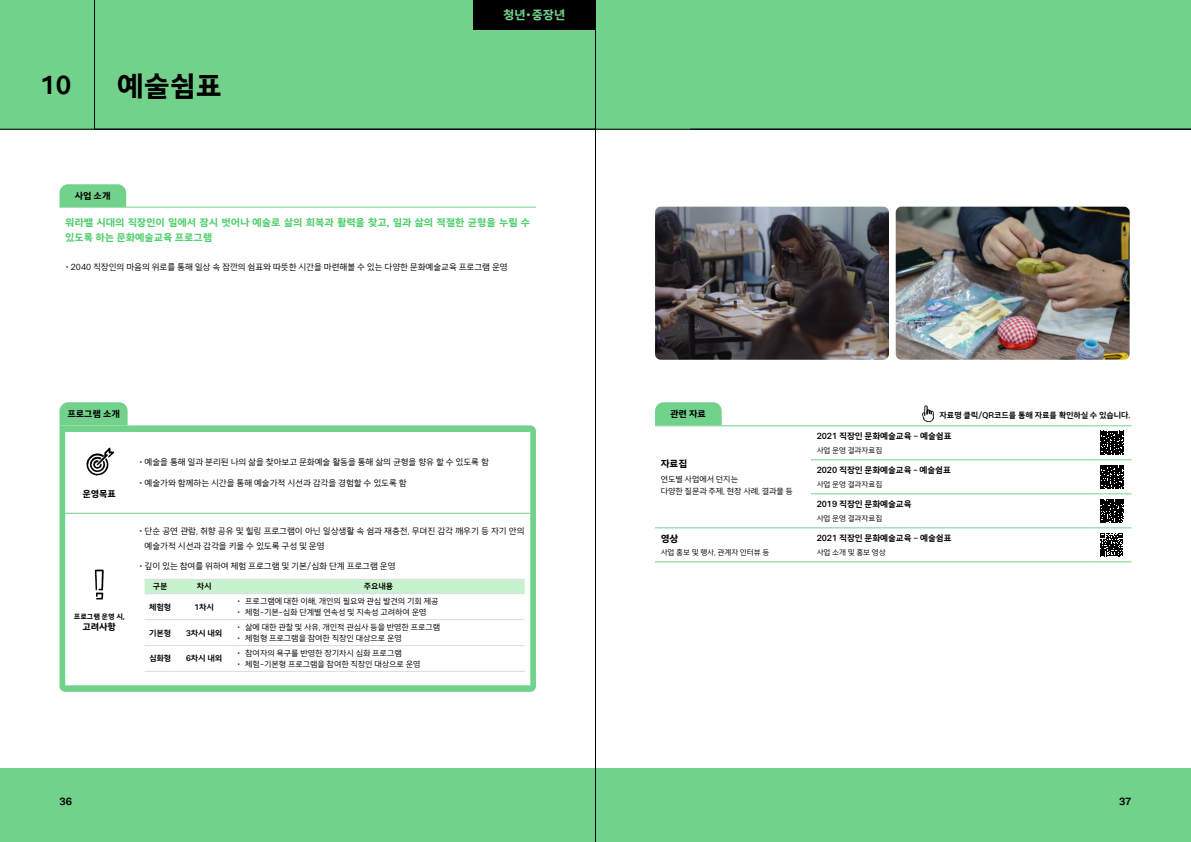
<style>
.page{position:relative;width:1191px;height:842px;background:#fff}
.page>*{position:absolute;margin:0;border:0;box-sizing:border-box;transform-origin:0 0}
.t1{font:28px "Happiness Sans Print Title";color:#000}
.t2{font:25px "Happiness Sans Print Title";color:#000}
.t3{font:12px "Happiness Sans Print Title";color:#72d28c}
.t4{font:10px/15px "Happiness Sans Print Title";color:#51ce6d}
.t5{font:10px "Happiness Sans Print Title";color:#000}
.t6{font:9.5px "Happiness Sans Print Title";color:#000}
.t7{font:9px "Happiness Sans Print Title";color:#000}
.t8{font:8.5px/15px "Happiness Sans Print Regular";color:#000}
.t9{font:8.5px "Happiness Sans Print Bold";color:#000}
.t10{font:8px/11.5px "Happiness Sans Print Regular";color:#000}
.t11{font:8px "Happiness Sans Print Bold";color:#000}
.t12{font:7.5px "Happiness Sans Print Regular";color:#000}
.t13{font:7px "Happiness Sans Print Title";color:#000}
</style>
<div class="page">
<div style="left:0;top:0;width:595px;height:130px;background:#72d28c"></div>
<div style="left:0;top:768px;width:595px;height:74px;background:#72d28c"></div>
<div style="left:595px;top:0;width:596px;height:130px;background:#72d28c"></div>
<div style="left:595px;top:768px;width:596px;height:74px;background:#72d28c"></div>
<hr style="left:0;top:129px;width:595px;height:1px;background:#000">
<hr style="left:595px;top:129px;width:596px;height:1px;background:#000">
<div style="left:473px;top:0;width:122px;height:29px;background:#000"></div>
<hr style="left:94px;top:0;width:1px;height:129px;background:#000">
<div style="left:60px;top:184px;width:66px;height:23px;background:#72d28c"></div>
<hr style="left:60px;top:207px;width:476px;height:1px;background:#72d28c">
<svg style="left:60px;top:425px;width:476px;height:267px;background:#77d390"></svg>
<svg style="left:60px;top:402px;width:68px;height:23px;background:#77d390"></svg>
<svg style="left:65px;top:432px;width:465px;height:253px"></svg>
<hr style="left:65px;top:431px;width:68px;height:1px;background:#72d28c">
<hr style="left:133px;top:431px;width:397px;height:1px;background:#72d28c">
<hr style="left:65px;top:513px;width:68px;height:1px;background:#72d28c">
<hr style="left:133px;top:513px;width:397px;height:1px;background:#72d28c">
<hr style="left:65px;top:685px;width:68px;height:1px;background:#72d28c">
<hr style="left:133px;top:685px;width:397px;height:1px;background:#72d28c">
<svg style="left:86px;top:448px;width:29px;height:28px"></svg>
<svg style="left:95px;top:569px;width:9px;height:31px"></svg>
<div style="left:145px;top:580px;width:379px;height:13px;background:#c7f2ce"></div>
<hr style="left:145px;top:579px;width:31px;height:1px;background:#dcdcdc">
<hr style="left:176px;top:579px;width:56px;height:1px;background:#dcdcdc">
<hr style="left:232px;top:579px;width:292px;height:1px;background:#dcdcdc">
<hr style="left:145px;top:593px;width:31px;height:1px;background:#dcdcdc">
<hr style="left:176px;top:593px;width:56px;height:1px;background:#dcdcdc">
<hr style="left:232px;top:593px;width:292px;height:1px;background:#dcdcdc">
<hr style="left:145px;top:619px;width:31px;height:1px;background:#dcdcdc">
<hr style="left:176px;top:619px;width:56px;height:1px;background:#dcdcdc">
<hr style="left:232px;top:619px;width:292px;height:1px;background:#dcdcdc">
<hr style="left:145px;top:645px;width:31px;height:1px;background:#dcdcdc">
<hr style="left:176px;top:645px;width:56px;height:1px;background:#dcdcdc">
<hr style="left:232px;top:645px;width:292px;height:1px;background:#dcdcdc">
<hr style="left:145px;top:671px;width:31px;height:1px;background:#dcdcdc">
<hr style="left:176px;top:671px;width:56px;height:1px;background:#dcdcdc">
<hr style="left:232px;top:671px;width:292px;height:1px;background:#dcdcdc">
<div style="left:655px;top:402px;width:66px;height:23px;background:#72d28c"></div>
<hr style="left:811px;top:425px;width:280px;height:1px;background:#72d28c">
<hr style="left:1091px;top:425px;width:40px;height:1px;background:#72d28c">
<hr style="left:811px;top:459px;width:280px;height:1px;background:#72d28c">
<hr style="left:1091px;top:459px;width:40px;height:1px;background:#72d28c">
<hr style="left:655px;top:425px;width:156px;height:1px;background:#72d28c">
<hr style="left:811px;top:527px;width:280px;height:1px;background:#72d28c">
<hr style="left:811px;top:561px;width:280px;height:1px;background:#72d28c">
<hr style="left:811px;top:493px;width:280px;height:1px;background:#72d28c">
<hr style="left:1091px;top:493px;width:40px;height:1px;background:#72d28c">
<hr style="left:1091px;top:527px;width:40px;height:1px;background:#72d28c">
<hr style="left:1091px;top:561px;width:40px;height:1px;background:#72d28c">
<hr style="left:655px;top:527px;width:156px;height:1px;background:#72d28c">
<hr style="left:655px;top:561px;width:156px;height:1px;background:#72d28c">
<svg style="left:1100px;top:431px;width:23px;height:24px"></svg>
<svg style="left:1100px;top:465px;width:23px;height:24px"></svg>
<svg style="left:1100px;top:499px;width:23px;height:24px"></svg>
<svg style="left:1100px;top:533px;width:23px;height:24px"></svg>
<img style="left:655px;top:207px;width:234px;height:153px">
<img style="left:895px;top:207px;width:234px;height:153px">
<svg style="left:922px;top:405px;width:12px;height:17px"></svg>
<hr style="left:595px;top:0;width:1px;height:842px;background:#000">
<h2 class="t2" style="left:40px;top:69px;width:32px">10</h2>
<h1 class="t1" style="left:118px;top:68px;width:106px">예술쉼표</h1>
<h3 class="t3" style="left:503px;top:7px;width:63px">청년•중장년</h3>
<p class="t7" style="left:75px;top:190px;width:37px">사업 소개</p>
<p class="t4" style="left:65px;top:215px;width:466px">워라밸 시대의 직장인이 일에서 잠시 벗어나 예술로 삶의 회복과 활력을 찾고, 일과 삶의 적절한 균형을 누릴 수 있도록 하는 문화예술교육 프로그램</p>
<p class="t8" style="left:65px;top:259px;width:444px">• 2040 직장인의 마음의 위로를 통해 일상 속 잠깐의 쉼표와 따뜻한 시간을 마련해볼 수 있는 다양한 문화예술교육 프로그램 운영</p>
<p class="t7" style="left:67px;top:408px;width:54px">프로그램 소개</p>
<p class="t7" style="left:82px;top:488px;width:35px">운영목표</p>
<p class="t13" style="left:74px;top:612px;width:52px">프로그램 운영 시,</p>
<p class="t7" style="left:82px;top:620px;width:35px">고려사항</p>
<p class="t8" style="left:139px;top:454px;width:351px">• 예술을 통해 일과 분리된 나의 삶을 찾아보고 문화예술 활동을 통해 삶의 균형을 향유 할 수 있도록 함</p>
<p class="t8" style="left:139px;top:475px;width:269px">• 예술가와 함께하는 시간을 통해 예술가적 시선과 감각을 경험할 수 있도록 함</p>
<p class="t8" style="left:145px;top:523px;width:381px;text-indent:-6px">• 단순 공연 관람, 취향 공유 및 힐링 프로그램이 아닌 일상생활 속 쉼과 재충전, 무뎌진 감각 깨우기 등 자기 안의 예술가적 시선과 감각을 키울 수 있도록 구성 및 운영</p>
<p class="t8" style="left:139px;top:559px;width:258px">• 깊이 있는 참여를 위하여 체험 프로그램 및 기본/심화 단계 프로그램 운영</p>
<p class="t11" style="left:153px;top:581px;width:16px">구분</p>
<p class="t11" style="left:197px;top:581px;width:16px">차시</p>
<p class="t11" style="left:364px;top:581px;width:31px">주요내용</p>
<p class="t11" style="left:149px;top:602px;width:24px">체험형</p>
<p class="t11" style="left:194px;top:602px;width:21px">1차시</p>
<p class="t10" style="left:237px;top:595px;width:203px">• 프로그램에 대한 이해, 개인의 필요와 관심 발견의 기회 제공</p>
<p class="t10" style="left:237px;top:607px;width:191px">• 체험-기본-심화 단계별 연속성 및 지속성 고려하여 운영</p>
<p class="t11" style="left:149px;top:627px;width:24px">기본형</p>
<p class="t11" style="left:186px;top:627px;width:38px">3차시 내외</p>
<p class="t11" style="left:149px;top:653px;width:24px">심화형</p>
<p class="t11" style="left:186px;top:653px;width:38px">6차시 내외</p>
<p class="t10" style="left:237px;top:621px;width:205px">• 삶에 대한 관찰 및 사유, 개인적 관심사 등을 반영한 프로그램</p>
<p class="t10" style="left:237px;top:632px;width:166px">• 체험형 프로그램을 참여한 직장인 대상으로 운영</p>
<p class="t10" style="left:237px;top:647px;width:166px">• 참여자의 욕구를 반영한 장기차시 심화 프로그램</p>
<p class="t10" style="left:237px;top:658px;width:185px">• 체험-기본형 프로그램을 참여한 직장인 대상으로 운영</p>
<p class="t7" style="left:670px;top:408px;width:37px">관련 자료</p>
<p class="t6" style="left:660px;top:457px;width:28px">자료집</p>
<p class="t10" style="left:660px;top:474px;width:134px">연도별 사업에서 던지는<br>다양한 질문과 주제, 현장 사례, 결과물 등</p>
<p class="t6" style="left:660px;top:533px;width:19px">영상</p>
<p class="t12" style="left:660px;top:547px;width:110px">사업 홍보 및 행사, 관계자 인터뷰 등</p>
<p class="t11" style="left:939px;top:410px;width:192px">자료명 클릭/QR코드를 통해 자료를 확인하실 수 있습니다.</p>
<p class="t9" style="left:816px;top:431px;width:136px">2021 직장인 문화예술교육 – 예술쉼표</p>
<p class="t12" style="left:816px;top:445px;width:67px">사업 운영 결과자료집</p>
<p class="t9" style="left:816px;top:465px;width:136px">2020 직장인 문화예술교육 - 예술쉼표</p>
<p class="t12" style="left:816px;top:479px;width:67px">사업 운영 결과자료집</p>
<p class="t9" style="left:816px;top:499px;width:96px">2019 직장인 문화예술교육</p>
<p class="t12" style="left:816px;top:513px;width:67px">사업 운영 결과자료집</p>
<p class="t9" style="left:816px;top:533px;width:136px">2021 직장인 문화예술교육 – 예술쉼표</p>
<p class="t12" style="left:816px;top:547px;width:70px">사업 소개 및 홍보 영상</p>
<p class="t5" style="left:60px;top:794px;width:14px">36</p>
<p class="t5" style="left:1119px;top:794px;width:14px">37</p>
</div>
